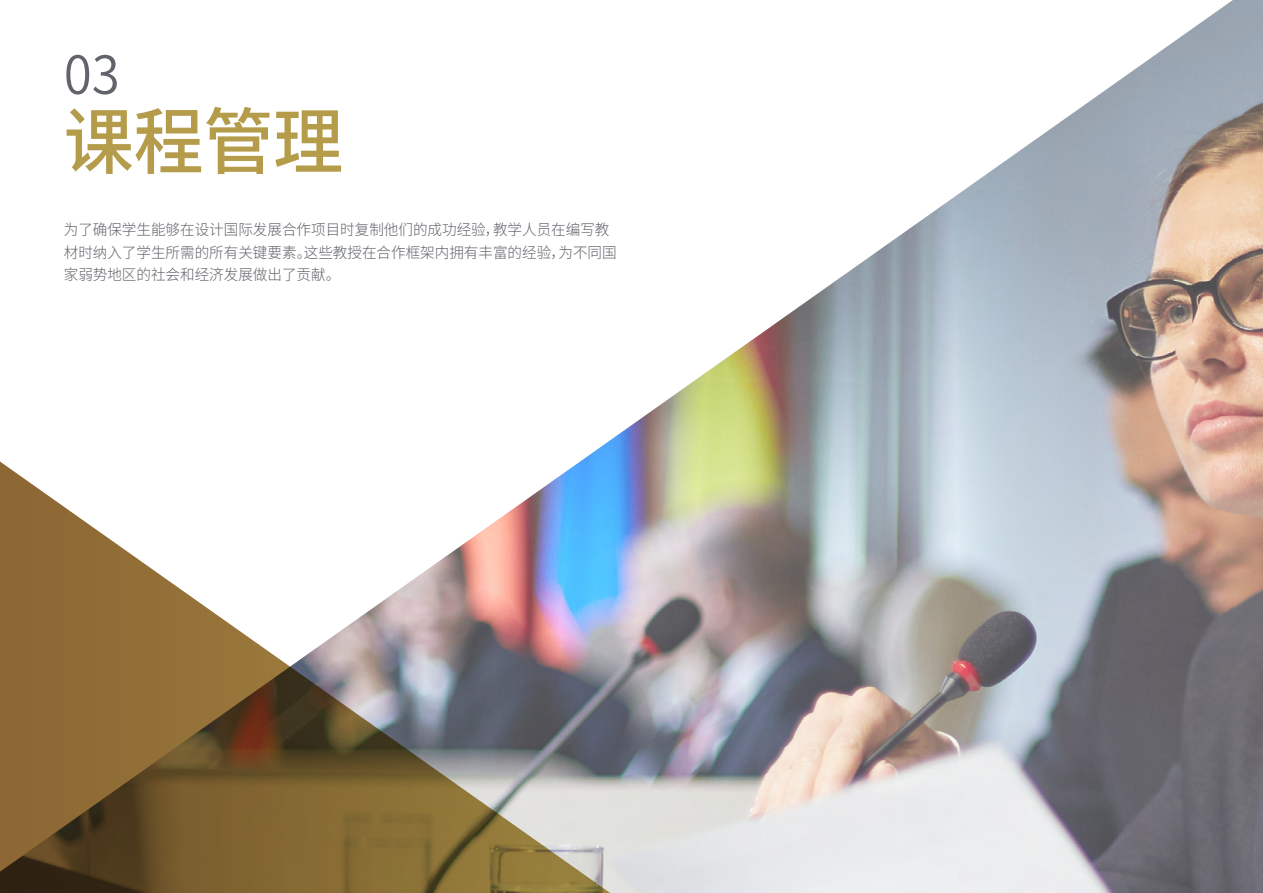
<style>
.page{position:relative;width:1263px;height:893px;background:#fff}
.page>*{position:absolute;margin:0;border:0;box-sizing:border-box;transform-origin:0 0}
.t1{font:500 72px "Source Han Sans CN";color:#b49c4b}
.t2{font:52.5px "Source Han Sans CN";color:#61646a}
.t3{font:300 15px/22.5px "Source Han Sans CN";color:#61646a}
</style>
<div class="page">
<img style="left:602px;top:0;width:661px;height:893px">
<svg style="left:0;top:446px;width:640px;height:447px"></svg>
<h2 class="t2" style="left:64px;top:45px;width:57px">03</h2>
<h1 class="t1" style="left:64px;top:101px;width:281px">课程管理</h1>
<p class="t3" style="left:64px;top:219px;width:554px">为了确保学生能够在设计国际发展合作项目时复制他们的成功经验，教学人员在编写教材时纳入了学生所需的所有关键要素。这些教授在合作框架内拥有丰富的经验，为不同国家弱势地区的社会和经济发展做出了贡献。</p>
</div>
